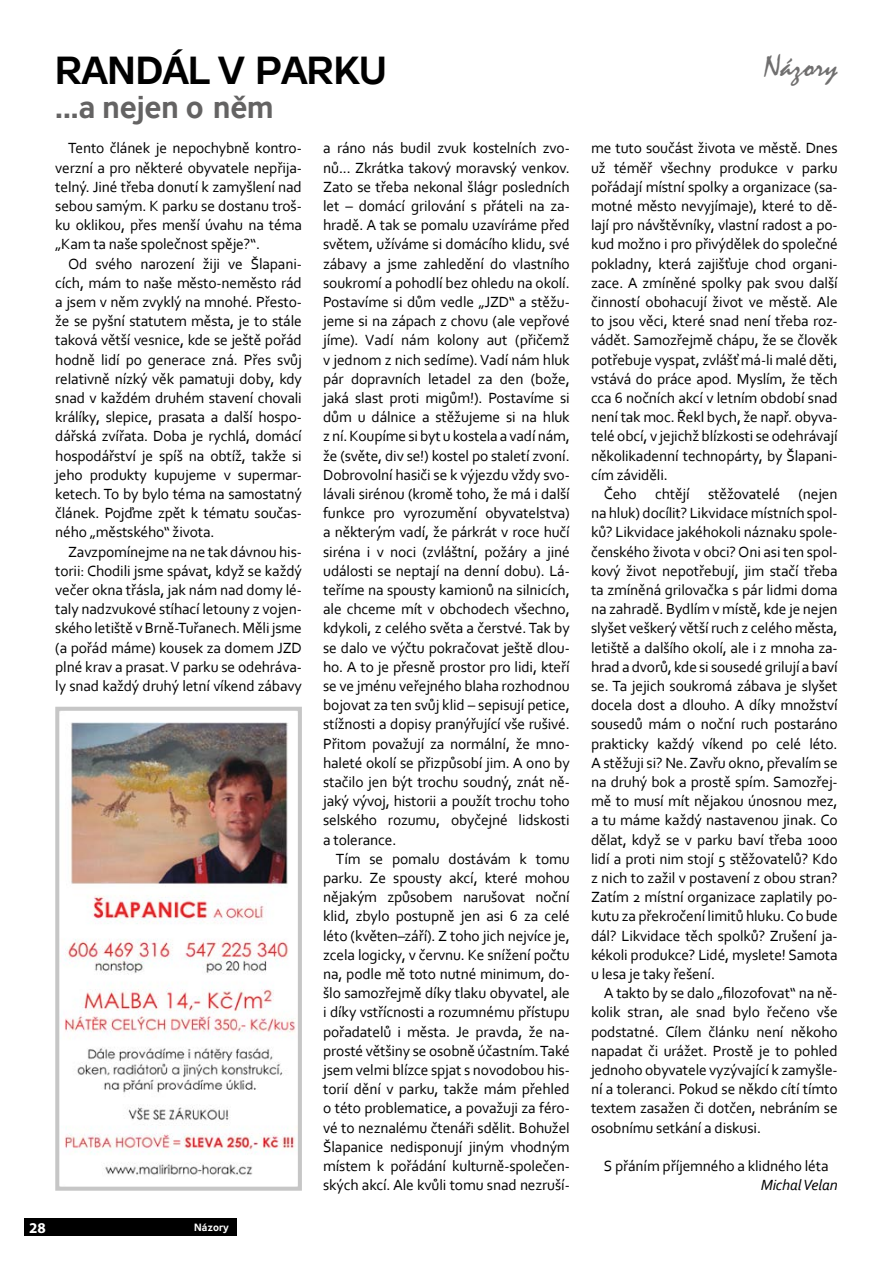
<style>
.page{position:relative;width:893px;height:1263px;background:#fff}
.page>*{position:absolute;margin:0;border:0;box-sizing:border-box;transform-origin:0 0}
.Nadpisy_zpravodaj{font:39px "Zeppelin 33";color:#000}
.Nadpisy_zpravodaj-2{font:31.5px "Zeppelin 33";color:#646363}
.Nadpisy_zpravodaj-3{font:31.5px "Mistral";color:#706f6f}
.Texty_zpravodaj{font:15.45px/19.2px "Corbel";letter-spacing:-.01em;color:#000;text-align:justify}
.Texty_zpravodaj-2{font:italic 15.45px "Corbel";letter-spacing:-.01em;color:#000}
.t1{font:700 15px "Myriad Pro";color:#fff}
.t2{font:10.5px "Zeppelin 33";letter-spacing:.02em;color:#fff}
</style>
<div class="page">
<div style="left:24px;top:1219px;width:213px;height:17px;background:#000"></div>
<img style="left:60px;top:722px;width:236px;height:454px">
<div style="left:55px;top:707px;width:247px;height:484px;border:4px solid #c6c6c6"></div>
<p class="Nadpisy_zpravodaj" style="left:55px;top:48px;width:333px">RANDÁL V PARKU</p>
<p class="Nadpisy_zpravodaj-2" style="left:55px;top:90px;width:220px">...a nejen o něm</p>
<p class="Texty_zpravodaj" style="left:55px;top:138px;width:248px;text-indent:13px">Tento článek je nepochybně kontro&shy;verzní a pro některé obyvatele nepřija&shy;telný. Jiné třeba donutí k zamyšlení nad sebou samým. K parku se dostanu troš&shy;ku oklikou, přes menší úvahu na téma „Kam ta naše společnost spěje?“.</p>
<p class="Texty_zpravodaj" style="left:55px;top:253px;width:248px;text-indent:13px">Od svého narození žiji ve Šlapani&shy;cích, mám to naše město-neměsto rád a jsem v něm zvyklý na mnohé. Přesto&shy;že se pyšní statutem města, je to stále taková větší vesnice, kde se ještě pořád hodně lidí po generace zná. Přes svůj relativně nízký věk pamatuji doby, kdy snad v každém druhém stavení chovali králíky, slepice, prasata a další hospo&shy;dářská zvířata. Doba je rychlá, domácí hospodářství je spíš na obtíž, takže si jeho produkty kupujeme v supermar&shy;ketech. To by bylo téma na samostatný článek. Pojďme zpět k tématu součas&shy;ného „městského“ života.</p>
<p class="Texty_zpravodaj" style="left:55px;top:541px;width:248px;text-indent:13px">Zavzpomínejme na ne tak dávnou his&shy;torii: Chodili jsme spávat, když se každý večer okna třásla, jak nám nad domy lé&shy;taly nadzvukové stíhací letouny z vojen&shy;ského letiště v Brně-Tuřanech. Měli jsme (a pořád máme) kousek za domem JZD plné krav a prasat. V parku se odehráva&shy;ly snad každý druhý letní víkend zábavy</p>
<p class="Texty_zpravodaj" style="left:323px;top:138px;width:248px">a ráno nás budil zvuk kostelních zvo&shy;nů... Zkrátka takový moravský venkov.<br>Zato se třeba nekonal šlágr posledních let – domácí grilování s přáteli na za&shy;hradě. A tak se pomalu uzavíráme před světem, užíváme si domácího klidu, své zábavy a jsme zahledění do vlastního soukromí a pohodlí bez ohledu na okolí.<br>Postavíme si dům vedle „JZD“ a stěžu&shy;jeme si na zápach z chovu (ale vepřové jíme). Vadí nám kolony aut (přičemž v jednom z nich sedíme). Vadí nám hluk pár dopravních letadel za den (bože, jaká slast proti migům!). Postavíme si dům u dálnice a stěžujeme si na hluk z ní. Koupíme si byt u kostela a vadí nám, že (světe, div se!) kostel po staletí zvoní.<br>Dobrovolní hasiči se k výjezdu vždy svo&shy;lávali sirénou (kromě toho, že má i další funkce pro vyrozumění obyvatelstva) a některým vadí, že párkrát v roce hučí siréna i v noci (zvláštní, požáry a jiné události se neptají na denní dobu). Lá&shy;teříme na spousty kamionů na silnicích, ale chceme mít v obchodech všechno, kdykoli, z celého světa a čerstvé. Tak by se dalo ve výčtu pokračovat ještě dlou&shy;ho. A to je přesně prostor pro lidi, kteří se ve jménu veřejného blaha rozhodnou bojovat za ten svůj klid – sepisují petice, stížnosti a dopisy pranýřující vše rušivé.<br>Přitom považují za normální, že mno&shy;haleté okolí se přizpůsobí jim. A ono by stačilo jen být trochu soudný, znát ně&shy;jaký vývoj, historii a použít trochu toho selského rozumu, obyčejné lidskosti a tolerance.</p>
<p class="Texty_zpravodaj" style="left:323px;top:849px;width:248px;text-indent:13px">Tím se pomalu dostávám k tomu parku. Ze spousty akcí, které mohou nějakým způsobem narušovat noční klid, zbylo postupně jen asi 6 za celé léto (květen–září). Z toho jich nejvíce je, zcela logicky, v červnu. Ke snížení počtu na, podle mě toto nutné minimum, do&shy;šlo samozřejmě díky tlaku obyvatel, ale i díky vstřícnosti a rozumnému přístupu pořadatelů i města. Je pravda, že na&shy;prosté většiny se osobně účastním. Také jsem velmi blízce spjat s novodobou his&shy;torií dění v parku, takže mám přehled o této problematice, a považuji za féro&shy;vé to neznalému čtenáři sdělit. Bohužel Šlapanice nedisponují jiným vhodným místem k pořádání kulturně-společen&shy;ských akcí. Ale kvůli tomu snad nezruší-</p>
<p class="t1" style="left:29px;top:1218px;width:18px">28</p>
<p class="t2" style="left:194px;top:1221px;width:36px">Názory</p>
<p class="Nadpisy_zpravodaj-3" style="left:764px;top:47px;width:75px">Názory</p>
<p class="Texty_zpravodaj" style="left:591px;top:138px;width:248px">me tuto součást života ve městě. Dnes už téměř všechny produkce v parku pořádají místní spolky a organizace (sa&shy;motné město nevyjímaje), které to dě&shy;lají pro návštěvníky, vlastní radost a po&shy;kud možno i pro přivýdělek do společné pokladny, která zajišťuje chod organi&shy;zace. A zmíněné spolky pak svou další činností obohacují život ve městě. Ale to jsou věci, které snad není třeba roz&shy;vádět. Samozřejmě chápu, že se člověk potřebuje vyspat, zvlášť má-li malé děti, vstává do práce apod. Myslím, že těch cca 6 nočních akcí v letním období snad není tak moc. Řekl bych, že např. obyva&shy;telé obcí, v jejichž blízkosti se odehrávají několikadenní technopárty, by Šlapani&shy;cím záviděli.</p>
<p class="Texty_zpravodaj" style="left:591px;top:484px;width:248px;text-indent:13px">Čeho chtějí stěžovatelé (nejen na hluk) docílit? Likvidace místních spol&shy;ků? Likvidace jakéhokoli náznaku spole&shy;čenského života v obci? Oni asi ten spol&shy;kový život nepotřebují, jim stačí třeba ta zmíněná grilovačka s pár lidmi doma na zahradě. Bydlím v místě, kde je nejen slyšet veškerý větší ruch z celého města, letiště a dalšího okolí, ale i z mnoha za&shy;hrad a dvorů, kde si sousedé grilují a baví se. Ta jejich soukromá zábava je slyšet docela dost a dlouho. A díky množství sousedů mám o noční ruch postaráno prakticky každý víkend po celé léto.<br>A stěžuji si? Ne. Zavřu okno, převalím se na druhý bok a prostě spím. Samozřej&shy;mě to musí mít nějakou únosnou mez, a tu máme každý nastavenou jinak. Co dělat, když se v parku baví třeba 1000 lidí a proti nim stojí 5 stěžovatelů? Kdo z nich to zažil v postavení z obou stran?<br>Zatím 2 místní organizace zaplatily po&shy;kutu za překročení limitů hluku. Co bude dál? Likvidace těch spolků? Zrušení ja&shy;kékoli produkce? Lidé, myslete! Samota u lesa je taky řešení.</p>
<p class="Texty_zpravodaj" style="left:591px;top:983px;width:248px;text-indent:13px">A takto by se dalo „filozofovat“ na ně&shy;kolik stran, ale snad bylo řečeno vše podstatné. Cílem článku není někoho napadat či urážet. Prostě je to pohled jednoho obyvatele vyzývající k zamyšle&shy;ní a toleranci. Pokud se někdo cítí tímto textem zasažen či dotčen, nebráním se osobnímu setkání a diskusi.</p>
<p class="Texty_zpravodaj" style="left:604px;top:1156px;width:226px">S přáním příjemného a klidného léta</p>
<p class="Texty_zpravodaj-2" style="left:761px;top:1175px;width:78px">Michal Velan</p>
</div>
